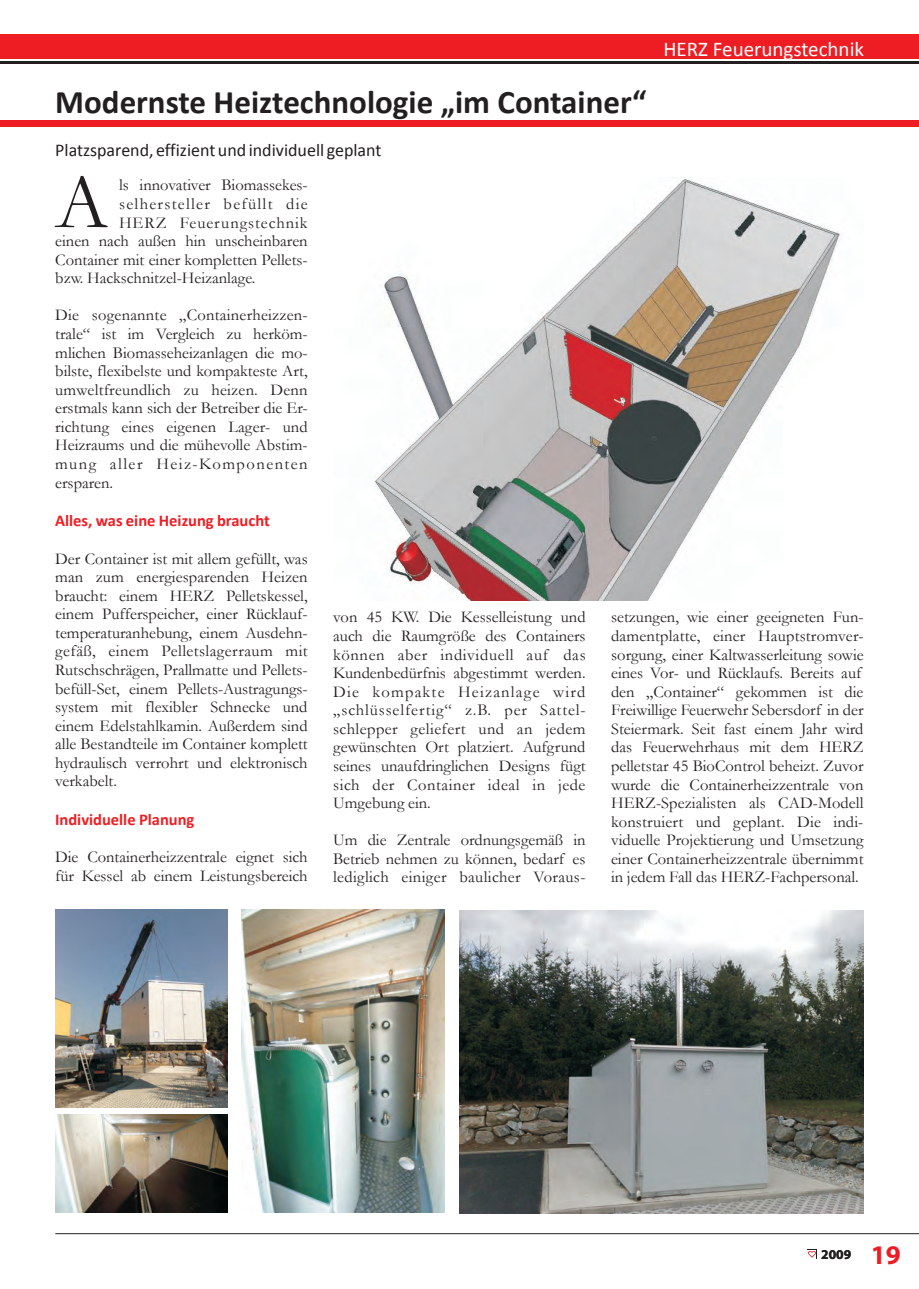
<style>
.page{position:relative;width:919px;height:1289px;background:#fff}
.page>*{position:absolute;margin:0;border:0;box-sizing:border-box;transform-origin:0 0}
.t1{font:78.15px "Garamond";color:#231f20}
.t2{font:700 33px "Calibri";color:#231f20}
.t3{font:21px "Calibri";color:#fff}
.t4{font:18px "Calibri";color:#231f20}
.t5{font:16.5px/18.6px "Garamond";color:#231f20;text-align:justify}
.t6{font:16.5px "Garamond";letter-spacing:.025em;color:#231f20}
.t7{font:700 16.5px "Calibri";color:#ee1d23}
.t8{font:16.5px "Garamond";letter-spacing:.02em;color:#231f20}
.t9{font:16.5px "Garamond";letter-spacing:.055em;color:#231f20}
.t10{font:16.5px "Garamond";letter-spacing:.04em;color:#231f20}
.t11{font:16.5px "Garamond";letter-spacing:.035em;color:#231f20}
.t12{font:16.5px "Garamond";letter-spacing:.075em;color:#231f20}
.t13{font:16.5px "Garamond";letter-spacing:.08em;color:#231f20}
.t14{font:16.5px "Garamond";letter-spacing:.06em;color:#231f20}
.t15{font:700 13.5px "Myriad Pro";color:#231f20}
.s1{font-size:27px;color:#ee1d23}
</style>
<div class="page">
<hr style="left:55px;top:1233px;width:863px;height:1px;background:#231f20">
<hr style="left:0;top:61px;width:918px;height:3px;background:#231f20">
<div style="left:0;top:34px;width:918px;height:25px;background:#ee1d23"></div>
<div style="left:0;top:121px;width:918px;height:6px;background:#ee1d23"></div>
<svg style="left:808px;top:1251px;width:7px;height:6px"></svg>
<img style="left:373px;top:177px;width:469px;height:423px">
<img style="left:459px;top:910px;width:404px;height:303px">
<img style="left:242px;top:909px;width:202px;height:303px">
<img style="left:55px;top:1114px;width:172px;height:98px">
<img style="left:55px;top:909px;width:172px;height:198px">
<h2 class="t2" style="left:55px;top:82px;width:592px">Modernste Heiztechnologie „im Container“</h2>
<p class="t4" style="left:55px;top:138px;width:328px">Platzsparend, effizient und individuell geplant</p>
<h1 class="t1" style="left:55px;top:150px;width:54px">A</h1>
<p class="t5" style="left:119px;top:175px;width:190px">ls innovativer Biomassekes-</p>
<p class="t13" style="left:119px;top:193px;width:190px">selhersteller befüllt die</p>
<p class="t14" style="left:119px;top:211px;width:190px">HERZ Feuerungstechnik</p>
<p class="t5" style="left:55px;top:231px;width:254px">einen nach außen hin unscheinbaren</p>
<p class="t5" style="left:55px;top:250px;width:254px">Container mit einer kompletten Pellets-</p>
<p class="t5" style="left:55px;top:268px;width:202px">bzw. Hackschnitzel-Heizanlage.</p>
<p class="t5" style="left:55px;top:305px;width:254px">Die sogenannte „Containerheizzen&shy;trale“ ist im Vergleich zu herköm&shy;mlichen Biomasseheizanlagen die mo&shy;bilste, flexibelste und kompakteste Art, umweltfreundlich zu heizen. Denn erstmals kann sich der Betreiber die Er&shy;richtung eines eigenen Lager- und Heizraums und die mühevolle Abstim&shy;mung aller Heiz-Komponenten ersparen.</p>
<p class="t7" style="left:55px;top:510px;width:216px">Alles, was eine Heizung braucht</p>
<p class="t3" style="left:663px;top:36px;width:202px">HERZ Feuerungstechnik</p>
<p class="t5" style="left:55px;top:548px;width:254px">Der Container ist mit allem gefüllt, was man zum energiesparenden Heizen braucht: einem HERZ Pelletskessel, einem Pufferspeicher, einer Rücklauf-</p>
<p class="t5" style="left:333px;top:607px;width:254px">von 45 KW. Die Kesselleistung und</p>
<p class="t5" style="left:611px;top:607px;width:254px">setzungen, wie einer geeigneten Fun-</p>
<p class="t5" style="left:55px;top:623px;width:254px">temperaturanhebung, einem Ausdehn-</p>
<p class="t5" style="left:333px;top:626px;width:254px">auch die Raumgröße des Containers</p>
<p class="t5" style="left:611px;top:626px;width:254px">damentplatte, einer Hauptstromver-</p>
<p class="t6" style="left:55px;top:640px;width:254px">gefäß, einem Pelletslagerraum mit</p>
<p class="t10" style="left:333px;top:643px;width:254px">können aber individuell auf das</p>
<p class="t5" style="left:611px;top:644px;width:254px">sorgung, einer Kaltwasserleitung sowie</p>
<p class="t5" style="left:55px;top:660px;width:254px">Rutschschrägen, Prallmatte und Pellets-</p>
<p class="t5" style="left:333px;top:663px;width:254px">Kundenbedürfnis abgestimmt werden.</p>
<p class="t5" style="left:611px;top:663px;width:252px">eines Vor- und Rücklaufs. Bereits auf</p>
<p class="t5" style="left:55px;top:678px;width:254px">befüll-Set, einem Pellets-Austragungs-</p>
<p class="t12" style="left:333px;top:680px;width:254px">Die kompakte Heizanlage wird</p>
<p class="t5" style="left:611px;top:682px;width:254px">den „Container“ gekommen ist die</p>
<p class="t5" style="left:55px;top:697px;width:254px">system mit flexibler Schnecke und</p>
<p class="t9" style="left:333px;top:699px;width:254px">„schlüsselfertig“ z.B. per Sattel-</p>
<p class="t5" style="left:611px;top:700px;width:254px">Freiwillige Feuerwehr Sebersdorf in der</p>
<p class="t5" style="left:55px;top:715px;width:254px">einem Edelstahlkamin. Außerdem sind</p>
<p class="t6" style="left:333px;top:717px;width:254px">schlepper geliefert und an jedem</p>
<p class="t5" style="left:611px;top:719px;width:254px">Steiermark. Seit fast einem Jahr wird</p>
<p class="t5" style="left:55px;top:734px;width:254px">alle Bestandteile im Container komplett</p>
<p class="t5" style="left:333px;top:737px;width:254px">gewünschten Ort platziert. Aufgrund</p>
<p class="t5" style="left:611px;top:737px;width:254px">das Feuerwehrhaus mit dem HERZ</p>
<p class="t5" style="left:55px;top:753px;width:254px">hydraulisch verrohrt und elektronisch</p>
<p class="t5" style="left:333px;top:756px;width:254px">seines unaufdringlichen Designs fügt</p>
<p class="t5" style="left:611px;top:756px;width:254px">pelletstar 45 BioControl beheizt. Zuvor</p>
<p class="t5" style="left:55px;top:771px;width:63px">verkabelt.</p>
<p class="t11" style="left:333px;top:773px;width:254px">sich der Container ideal in jede</p>
<p class="t5" style="left:611px;top:774px;width:254px">wurde die Containerheizzentrale von</p>
<p class="t5" style="left:333px;top:793px;width:99px">Umgebung ein.</p>
<p class="t5" style="left:611px;top:793px;width:254px">HERZ-Spezialisten als CAD-Modell konstruiert und geplant. Die indi-</p>
<p class="t5" style="left:333px;top:830px;width:254px">Um die Zentrale ordnungsgemäß in</p>
<p class="t5" style="left:611px;top:830px;width:254px">viduelle Projektierung und Umsetzung</p>
<p class="t5" style="left:55px;top:847px;width:254px">Die Containerheizzentrale eignet sich</p>
<p class="t5" style="left:333px;top:849px;width:254px">Betrieb nehmen zu können, bedarf es</p>
<p class="t5" style="left:611px;top:849px;width:254px">einer Containerheizzentrale übernimmt</p>
<p class="t5" style="left:55px;top:866px;width:254px">für Kessel ab einem Leistungsbereich</p>
<p class="t8" style="left:333px;top:866px;width:254px">lediglich einiger baulicher Voraus-</p>
<p class="t5" style="left:611px;top:867px;width:249px">in jedem Fall das HERZ-Fachpersonal.</p>
<p class="t7" style="left:55px;top:809px;width:141px">Individuelle Planung</p>
<p class="t15" style="left:821px;top:1245px;width:81px">2009 <span class="s1">19</span></p>
</div>
